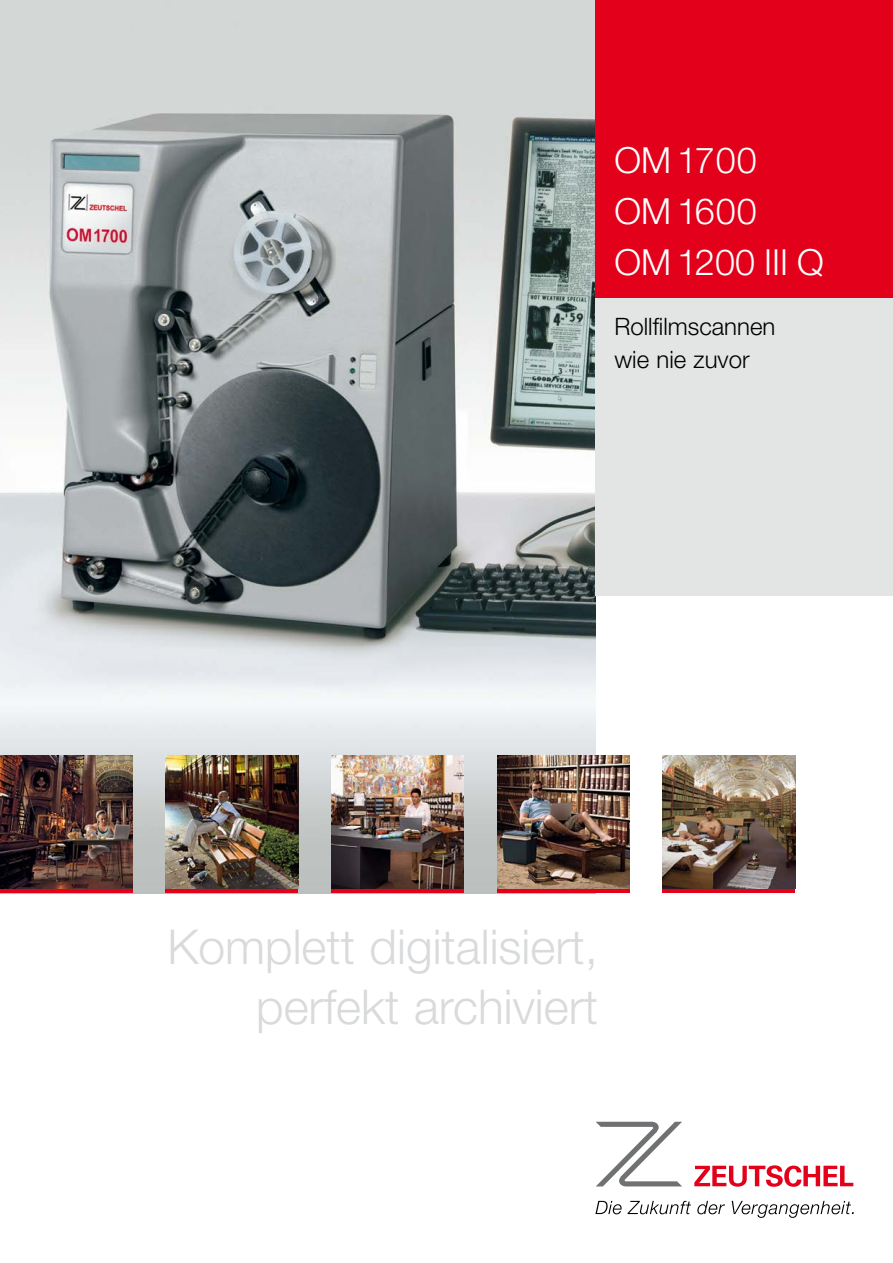
<style>
.page{position:relative;width:893px;height:1263px;background:#fff}
.page>*{position:absolute;margin:0;border:0;box-sizing:border-box;transform-origin:0 0}
.t1{font:300 48px "Helvetica Neue";color:#d9dadb}
.t2{font:300 36px/51px "Helvetica Neue";color:#fff}
.t3{font:300 24px "Helvetica Neue";color:#000}
</style>
<div class="page">
<img style="left:0;top:0;width:595px;height:893px">
<div style="left:595px;top:0;width:298px;height:298px;background:#e2001a"></div>
<div style="left:595px;top:298px;width:298px;height:297px;background:#e3e4e4"></div>
<div style="left:0;top:888px;width:133px;height:5px;background:#e2001a"></div>
<div style="left:166px;top:888px;width:132px;height:5px;background:#e2001a"></div>
<div style="left:331px;top:888px;width:133px;height:5px;background:#e2001a"></div>
<div style="left:497px;top:888px;width:132px;height:5px;background:#e2001a"></div>
<div style="left:663px;top:888px;width:132px;height:5px;background:#e2001a"></div>
<img style="left:663px;top:756px;width:132px;height:132px">
<img style="left:497px;top:756px;width:132px;height:132px">
<img style="left:0;top:756px;width:133px;height:132px">
<img style="left:166px;top:756px;width:132px;height:132px">
<img style="left:331px;top:756px;width:133px;height:132px">
<svg style="left:595px;top:1201px;width:96px;height:13px"></svg>
<svg style="left:697px;top:1201px;width:28px;height:13px"></svg>
<svg style="left:732px;top:1201px;width:122px;height:17px"></svg>
<svg style="left:596px;top:1122px;width:86px;height:65px"></svg>
<svg style="left:694px;top:1165px;width:159px;height:22px"></svg>
<p class="t2" style="left:614px;top:134px;width:144px">OM 1700<br>OM 1600</p>
<p class="t2" style="left:614px;top:236px;width:211px">OM 1200 III Q</p>
<p class="t3" style="left:614px;top:312px;width:162px">Rollfilmscannen</p>
<p class="t3" style="left:614px;top:345px;width:137px">wie nie zuvor</p>
<p class="t1" style="left:167px;top:917px;width:432px">Komplett digitalisiert,</p>
<p class="t1" style="left:256px;top:977px;width:343px">perfekt archiviert</p>
</div>
